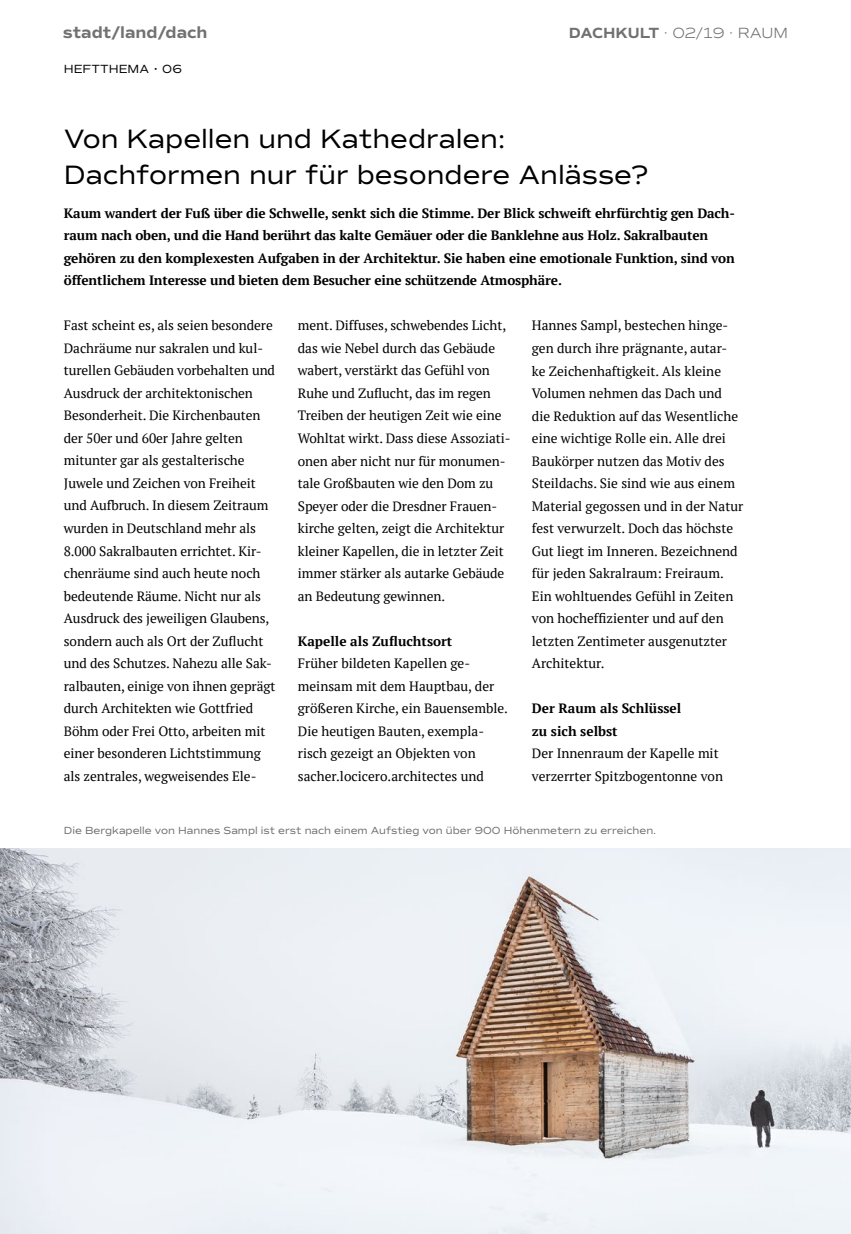
<style>
.page{position:relative;width:851px;height:1234px;background:#fff}
.page>*{position:absolute;margin:0;border:0;box-sizing:border-box;transform-origin:0 0}
.t1{font:27px/36px "commuters sans regular";color:#000}
.t2{font:700 16.5px "Commuters Sans";color:#717170}
.t3{font:15px "commuters sans light";color:#717170}
.t4{font:13.5px/22.5px "PT Serif";letter-spacing:-.005em;color:#000}
.t5{font:700 13.5px/22.5px "PT Serif";letter-spacing:-.01em;color:#000}
.t6{font:12px "commuters sans regular";color:#000}
.t7{font:10.5px "commuters sans regular";color:#706f6f}
.s1{font-family:"Commuters Sans";font-weight:700}
</style>
<div class="page">
<img style="left:0;top:848px;width:850px;height:385px">
<p class="t2" style="left:63px;top:22px;width:146px">stadt/land/dach</p>
<p class="t3" style="left:569px;top:24px;width:221px"><span class="s1">DACHKULT</span> · 02/19 · RAUM</p>
<p class="t6" style="left:64px;top:61px;width:119px">HEFTTHEMA • 06</p>
<h1 class="t1" style="left:64px;top:121px;width:586px">Von Kapellen und Kathedralen:<br>Dachformen nur für besondere Anlässe?</h1>
<p class="t5" style="left:64px;top:201px;width:672px">Kaum wandert der Fuß über die Schwelle, senkt sich die Stimme. Der Blick schweift ehrfürchtig gen Dach&shy;raum nach oben, und die Hand berührt das kalte Gemäuer oder die Banklehne aus Holz. Sakralbauten gehören zu den komplexesten Aufgaben in der Architektur. Sie haben eine emotionale Funktion, sind von öffentlichem Interesse und bieten dem Besucher eine schützende Atmosphäre.</p>
<p class="t4" style="left:64px;top:314px;width:213px">Fast scheint es, als seien besondere Dachräume nur sakralen und kul&shy;turellen Gebäuden vorbehalten und Ausdruck der architektonischen Besonderheit. Die Kirchenbauten der 50er und 60er Jahre gelten mitunter gar als gestalterische Juwele und Zeichen von Freiheit und Aufbruch. In diesem Zeitraum wurden in Deutschland mehr als 8.000 Sakralbauten errichtet. Kir&shy;chenräume sind auch heute noch bedeutende Räume. Nicht nur als Ausdruck des jeweiligen Glaubens, sondern auch als Ort der Zuflucht und des Schutzes. Nahezu alle Sak&shy;ralbauten, einige von ihnen geprägt durch Architekten wie Gottfried Böhm oder Frei Otto, arbeiten mit einer besonderen Lichtstimmung als zentrales, wegweisendes Ele-</p>
<p class="t4" style="left:298px;top:314px;width:214px">ment. Diffuses, schwebendes Licht, das wie Nebel durch das Gebäude wabert, verstärkt das Gefühl von Ruhe und Zuflucht, das im regen Treiben der heutigen Zeit wie eine Wohltat wirkt. Dass diese Assoziati&shy;onen aber nicht nur für monumen&shy;tale Großbauten wie den Dom zu Speyer oder die Dresdner Frauen&shy;kirche gelten, zeigt die Architektur kleiner Kapellen, die in letzter Zeit immer stärker als autarke Gebäude an Bedeutung gewinnen.</p>
<p class="t4" style="left:532px;top:314px;width:213px">Hannes Sampl, bestechen hinge&shy;gen durch ihre prägnante, autar&shy;ke Zeichenhaftigkeit. Als kleine<br>Volumen nehmen das Dach und die Reduktion auf das Wesentliche eine wichtige Rolle ein. Alle drei<br>Baukörper nutzen das Motiv des<br>Steildachs. Sie sind wie aus einem<br>Material gegossen und in der Natur fest verwurzelt. Doch das höchste<br>Gut liegt im Inneren. Bezeichnend für jeden Sakralraum: Freiraum.<br>Ein wohltuendes Gefühl in Zeiten von hocheffizienter und auf den letzten Zentimeter ausgenutzter<br>Architektur.</p>
<p class="t5" style="left:532px;top:697px;width:151px">Der Raum als Schlüssel zu sich selbst</p>
<p class="t4" style="left:532px;top:742px;width:193px">Der Innenraum der Kapelle mit verzerrter Spitzbogentonne von</p>
<p class="t5" style="left:298px;top:629px;width:156px">Kapelle als Zufluchtsort</p>
<p class="t4" style="left:298px;top:652px;width:212px">Früher bildeten Kapellen ge&shy;meinsam mit dem Hauptbau, der größeren Kirche, ein Bauensemble.<br>Die heutigen Bauten, exempla&shy;risch gezeigt an Objekten von sacher.locicero.architectes und</p>
<p class="t7" style="left:64px;top:823px;width:594px">Die Bergkapelle von Hannes Sampl ist erst nach einem Aufstieg von über 900 Höhenmetern zu erreichen.</p>
</div>
